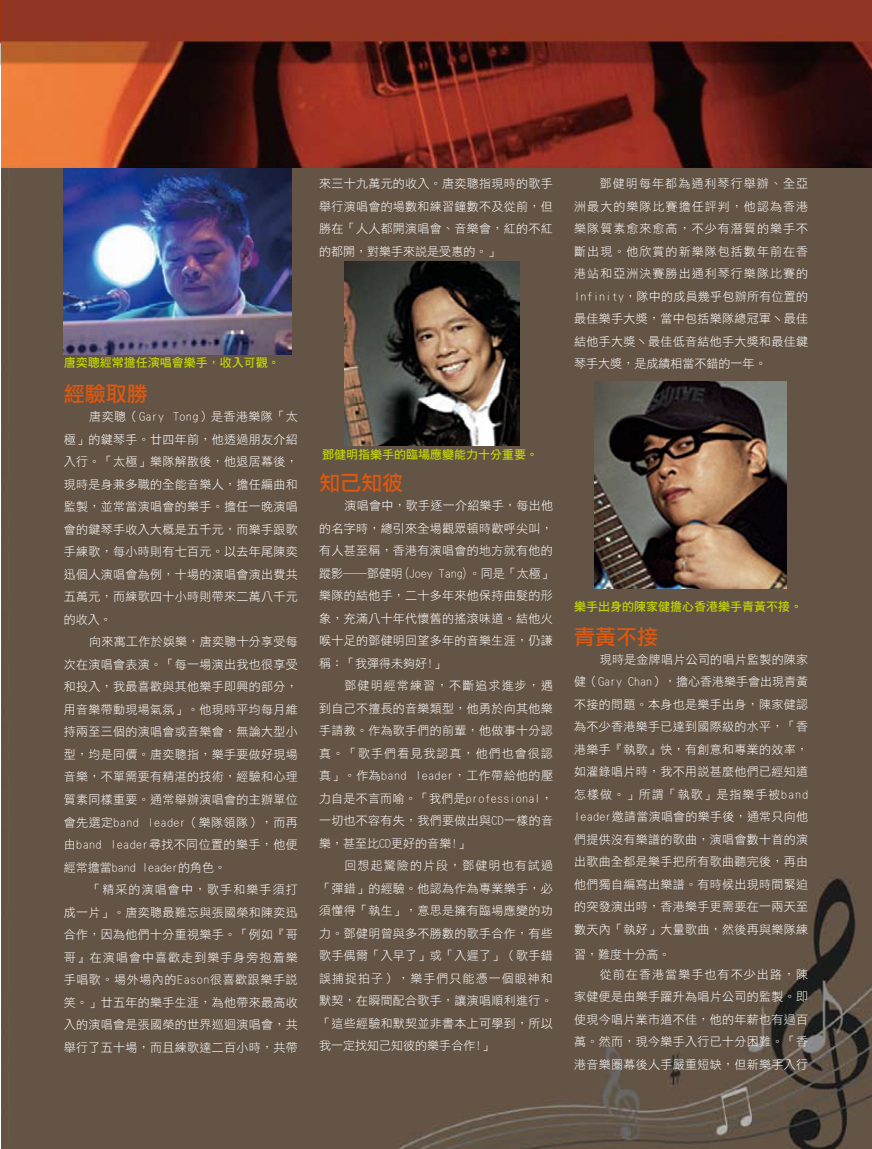
<style>
.page{position:relative;width:872px;height:1149px;background:#fff}
.page>*{position:absolute;margin:0;border:0;box-sizing:border-box;transform-origin:0 0}
.t1{font:21px "DF Li Hei Md WIN BF";color:#de580f}
.t2{font:12px/22.5px "DF Hei Lt HK BF";letter-spacing:.025em;color:#fff;text-align:justify}
.t3{font:12px "DF Hei Bd HK BF";color:#c1d600}
.t4{font:12px/19.5px "DF Hei Lt HK BF";letter-spacing:.09em;color:#fff}
</style>
<div class="page">
<div style="left:1px;top:167px;width:871px;height:981px;background:#645445"></div>
<img style="left:0;top:0;width:872px;height:167px">
<img style="left:64px;top:168px;width:227px;height:186px">
<img style="left:344px;top:261px;width:175px;height:184px">
<img style="left:595px;top:382px;width:192px;height:206px">
<p class="t2" style="left:319px;top:172px;width:235px">來三十九萬元的收入。唐奕聰指現時的歌手舉行演唱會的場數和練習鐘數不及從前，但勝在「人人都開演唱會、音樂會，紅的不紅的都開，對樂手來說是受惠的。」</p>
<p class="t3" style="left:64px;top:356px;width:217px">唐奕聰經常擔任演唱會樂手，收入可觀。</p>
<h1 class="t1" style="left:64px;top:383px;width:85px">經驗取勝</h1>
<p class="t2" style="left:64px;top:405px;width:235px;text-indent:26px">唐奕聰（Gary Tong）是香港樂隊「太極」的鍵琴手。廿四年前，他透過朋友介紹入行。「太極」樂隊解散後，他退居幕後，現時是身兼多職的全能音樂人，擔任編曲和監製，並常當演唱會的樂手。擔任一晚演唱會的鍵琴手收入大概是五千元，而樂手跟歌手練歌，每小時則有七百元。以去年尾陳奕迅個人演唱會為例，十場的演唱會演出費共五萬元，而練歌四十小時則帶來二萬八千元的收入。</p>
<p class="t2" style="left:64px;top:630px;width:235px;text-indent:26px">向來寓工作於娛樂，唐奕聰十分享受每次在演唱會表演。「每一場演出我也很享受和投入，我最喜歡與其他樂手即興的部分，用音樂帶動現場氣氛」。他現時平均每月維持兩至三個的演唱會或音樂會，無論大型小型，均是同價。唐奕聰指，樂手要做好現場音樂，不單需要有精湛的技術，經驗和心理質素同樣重要。通常舉辦演唱會的主辦單位會先選定band leader（樂隊領隊），而再由band leader尋找不同位置的樂手，他便經常擔當band leader的角色。</p>
<p class="t2" style="left:64px;top:877px;width:235px;text-indent:26px">「精采的演唱會中，歌手和樂手須打成一片」。唐奕聰最難忘與張國榮和陳奕迅合作，因為他們十分重視樂手。「例如『哥哥』在演唱會中喜歡走到樂手身旁抱着樂手唱歌。場外場內的Eason很喜歡跟樂手說笑。」廿五年的樂手生涯，為他帶來最高收入的演唱會是張國榮的世界巡迴演唱會，共舉行了五十場，而且練歌達二百小時，共帶</p>
<p class="t3" style="left:322px;top:448px;width:217px">鄧健明指樂手的臨場應變能力十分重要。</p>
<h1 class="t1" style="left:319px;top:472px;width:85px">知己知彼</h1>
<p class="t2" style="left:319px;top:494px;width:235px;text-indent:26px">演唱會中，歌手逐一介紹樂手，每出他的名字時，總引來全場觀眾頓時歡呼尖叫，有人甚至稱，香港有演唱會的地方就有他的蹤影──鄧健明(Joey Tang)。同是「太極」樂隊的結他手，二十多年來他保持曲髮的形象，充滿八十年代懷舊的搖滾味道。結他火喉十足的鄧健明回望多年的音樂生涯，仍謙稱：「我彈得未夠好!」</p>
<p class="t2" style="left:319px;top:674px;width:235px;text-indent:26px">鄧健明經常練習，不斷追求進步，遇到自己不擅長的音樂類型，他勇於向其他樂手請教。作為歌手們的前輩，他做事十分認真。「歌手們看見我認真，他們也會很認真」。作為band leader，工作帶給他的壓力自是不言而喻。「我們是professional，一切也不容有失，我們要做出與CD一樣的音樂，甚至比CD更好的音樂!」</p>
<p class="t2" style="left:319px;top:854px;width:235px;text-indent:26px">回想起驚險的片段，鄧健明也有試過「彈錯」的經驗。他認為作為專業樂手，必須懂得「執生」，意思是擁有臨場應變的功力。鄧健明曾與多不勝數的歌手合作，有些歌手偶爾「入早了」或「入遲了」（歌手錯誤捕捉拍子），樂手們只能憑一個眼神和默契，在瞬間配合歌手，讓演唱順利進行。「這些經驗和默契並非書本上可學到，所以我一定找知己知彼的樂手合作!」</p>
<p class="t2" style="left:574px;top:172px;width:235px;text-indent:26px">鄧健明每年都為通利琴行舉辦、全亞洲最大的樂隊比賽擔任評判，他認為香港樂隊質素愈來愈高，不少有潛質的樂手不斷出現。他欣賞的新樂隊包括數年前在香港站和亞洲決賽勝出通利琴行樂隊比賽的Infinity，隊中的成員幾乎包辦所有位置的最佳樂手大獎，當中包括樂隊總冠軍丶最佳結他手大獎丶最佳低音結他手大獎和最佳鍵琴手大獎，是成績相當不錯的一年。</p>
<p class="t3" style="left:574px;top:600px;width:229px">樂手出身的陳家健擔心香港樂手青黃不接。</p>
<h1 class="t1" style="left:574px;top:625px;width:85px">青黃不接</h1>
<p class="t2" style="left:574px;top:647px;width:235px;text-indent:26px">現時是金牌唱片公司的唱片監製的陳家健（Gary Chan），擔心香港樂手會出現青黃不接的問題。本身也是樂手出身，陳家健認為不少香港樂手已達到國際級的水平，「香港樂手『執歌』快，有創意和專業的效率，如灌錄唱片時，我不用說甚麼他們已經知道怎樣做。」所謂「執歌」是指樂手被band leader邀請當演唱會的樂手後，通常只向他們提供沒有樂譜的歌曲，演唱會數十首的演出歌曲全都是樂手把所有歌曲聽完後，再由他們獨自編寫出樂譜。有時候出現時間緊迫的突發演出時，香港樂手更需要在一兩天至數天內「執好」大量歌曲，然後再與樂隊練</p>
<p class="t4" style="left:600px;top:944px;width:210px;text-indent:-26px">習，難度十分高。<br>從前在香港當樂手也有不少出路，陳</p>
<p class="t2" style="left:574px;top:985px;width:235px">家健便是由樂手躍升為唱片公司的監製。即使現今唱片業市道不佳，他的年薪也有過百萬。然而，現今樂手入行已十分困難。「香港音樂圈幕後人手嚴重短缺，但新樂手入行</p>
</div>
